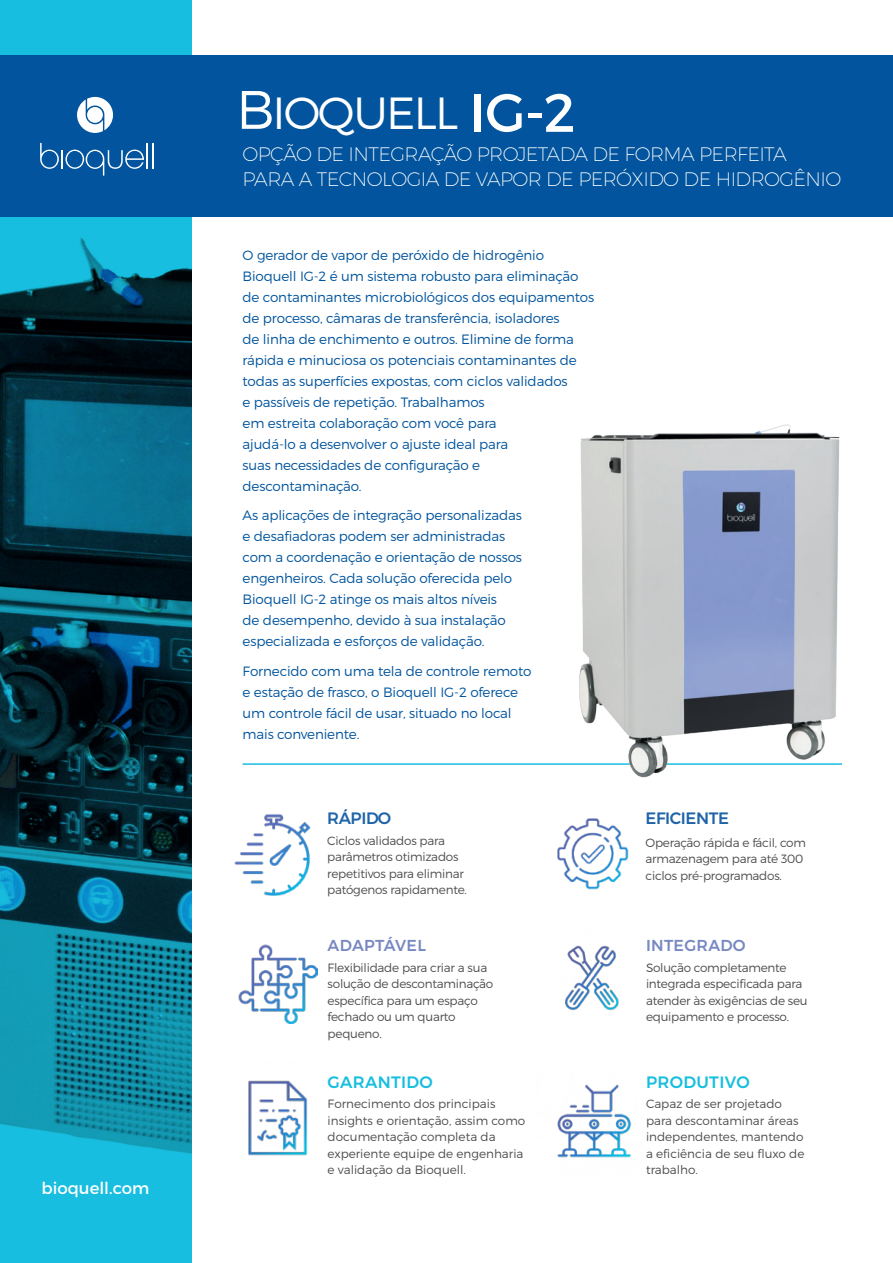
<style>
.page{position:relative;width:893px;height:1263px;background:#fff}
.page>*{position:absolute;margin:0;border:0;box-sizing:border-box;transform-origin:0 0}
.t1{font:300 45px "Montserrat";letter-spacing:-.04em;color:#fff}
.t2{font:200 19.5px/25.2px "Montserrat";letter-spacing:-.03em;color:#fff}
.t3{font:500 16.5px "Montserrat";letter-spacing:.02em;color:#18bedf}
.t4{font:500 16.5px "Montserrat";letter-spacing:-.025em;color:#1f64a8}
.t5{font:16.5px "Montserrat";color:#fff}
.t6{font:500 15.9px "Montserrat";letter-spacing:.02em;color:#7888c3}
.t7{font:300 13.5px/21px "Montserrat";letter-spacing:-.01em;color:#01549d}
.t8{font:300 12px/16.5px "Montserrat";letter-spacing:-.02em;color:#4b4c4d}
.t9{font:300 12px/16.5px "Montserrat";color:#4b4c4d}
.s1{font-size:54px}
.s2{font-weight:400;font-size:54px}
</style>
<div class="page">
<svg style="left:0;top:0;width:191px;height:1263px;background:#0b657b"></svg>
<div style="left:0;top:55px;width:893px;height:162px;background:#01549d"></div>
<hr style="left:243px;top:763px;width:599px;height:2px;background:#18bedf">
<img style="left:248px;top:1080px;width:60px;height:76px">
<img style="left:557px;top:818px;width:72px;height:72px">
<img style="left:557px;top:1084px;width:74px;height:74px">
<img style="left:234px;top:814px;width:77px;height:82px">
<img style="left:239px;top:945px;width:78px;height:78px">
<img style="left:565px;top:945px;width:54px;height:66px">
<img style="left:547px;top:424px;width:295px;height:354px">
<svg style="left:40px;top:143px;width:113px;height:33px"></svg>
<svg style="left:77px;top:97px;width:36px;height:36px"></svg>
<div style="left:87px;top:107px;width:16px;height:16px;background:#fff;border-radius:50%"></div>
<p class="t5" style="left:41px;top:1178px;width:109px">bioquell.com</p>
<p class="t1" style="left:236px;top:85px;width:341px"><span class="s1">B</span>IOQUELL <span class="s2">IG-2</span></p>
<p class="t2" style="left:243px;top:141px;width:600px">OPÇÃO DE INTEGRAÇÃO PROJETADA DE FORMA PERFEITA<br>PARA A TECNOLOGIA DE VAPOR DE PERÓXIDO DE HIDROGÊNIO</p>
<p class="t7" style="left:243px;top:244px;width:353px">O gerador de vapor de peróxido de hidrogênio Bioquell IG-2 é um sistema robusto para eliminação de contaminantes microbiológicos dos equipamentos de processo, câmaras de transferência, isoladores<br>de linha de enchimento e outros. Elimine de forma rápida e minuciosa os potenciais contaminantes de todas as superfícies expostas, com ciclos validados<br>e passíveis de repetição. Trabalhamos<br>em estreita colaboração com você para<br>ajudá-lo a desenvolver o ajuste ideal para<br>suas necessidades de configuração e descontaminação.</p>
<p class="t7" style="left:243px;top:505px;width:281px">As aplicações de integração personalizadas e desafiadoras podem ser administradas com a coordenação e orientação de nossos engenheiros. Cada solução oferecida pelo Bioquell IG-2 atinge os mais altos níveis<br>de desempenho, devido à sua instalação especializada e esforços de validação.</p>
<p class="t7" style="left:243px;top:660px;width:290px">Fornecido com uma tela de controle remoto e estação de frasco, o Bioquell IG-2 oferece um controle fácil de usar, situado no local mais conveniente.</p>
<p class="t4" style="left:327px;top:805px;width:66px">RÁPIDO</p>
<p class="t8" style="left:327px;top:832px;width:141px">Ciclos validados para parâmetros otimizados repetitivos para eliminar patógenos rapidamente.</p>
<p class="t6" style="left:328px;top:933px;width:100px">ADAPTÁVEL</p>
<p class="t8" style="left:328px;top:959px;width:167px">Flexibilidade para criar a sua solução de descontaminação específica para um espaço fechado ou um quarto pequeno.</p>
<p class="t3" style="left:328px;top:1069px;width:107px">GARANTIDO</p>
<p class="t9" style="left:328px;top:1096px;width:199px">Fornecimento dos principais insights e orientação, assim como documentação completa da experiente equipe de engenharia e validação da Bioquell.</p>
<p class="t4" style="left:646px;top:805px;width:85px">EFICIENTE</p>
<p class="t8" style="left:646px;top:834px;width:162px">Operação rápida e fácil, com armazenagem para até 300 ciclos pré-programados.</p>
<p class="t6" style="left:646px;top:933px;width:101px">INTEGRADO</p>
<p class="t8" style="left:646px;top:959px;width:163px">Solução completamente integrada especificada para atender às exigências de seu equipamento e processo.</p>
<p class="t3" style="left:646px;top:1069px;width:105px">PRODUTIVO</p>
<p class="t9" style="left:646px;top:1096px;width:160px">Capaz de ser projetado para descontaminar áreas independentes, mantendo a eficiência de seu fluxo de trabalho.</p>
</div>
